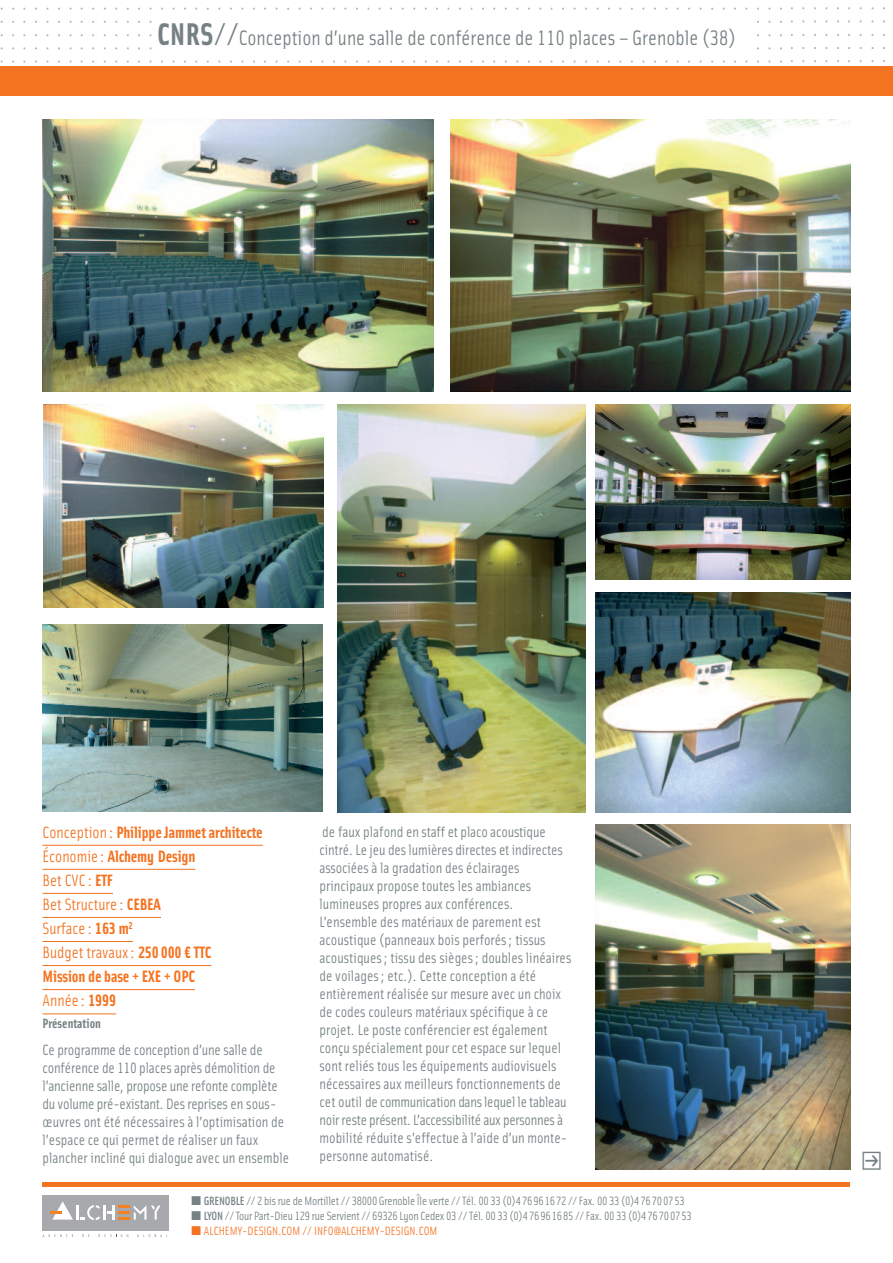
<style>
.page{position:relative;width:893px;height:1263px;background:#fff}
.page>*{position:absolute;margin:0;border:0;box-sizing:border-box;transform-origin:0 0}
.t1{font:22.5px "Button Bonus Square Positive";color:#768184}
.t2{font:21px "Solex Regular Lining";color:#768184}
.t3{font:16.5px/24px "Solex Bold Lining";letter-spacing:-.01em;color:#f47321}
.t4{font:16.5px/24px "Solex Regular Lining";color:#f47321}
.t5{font:15px/18px "Solex Regular Lining";color:#768184}
.t6{font:13.5px "Solex Bold Lining";color:#768184}
.t7{font:12px/15px "Solex Regular Lining";letter-spacing:-.02em;color:#768184}
.s1{font-family:"Solex Bold Lining";font-size:31.5px}
.s2{font-size:31.5px}
.s3{font-family:"Solex Regular Lining"}
.s4{font-family:"Solex Bold Lining"}
.s5{font-family:"Solex Medium Lining"}
.s6{color:#f47321}
</style>
<div class="page">
<img style="left:450px;top:119px;width:400px;height:272px">
<img style="left:43px;top:625px;width:279px;height:187px">
<img style="left:595px;top:405px;width:255px;height:175px">
<img style="left:338px;top:405px;width:248px;height:407px">
<img style="left:595px;top:592px;width:255px;height:220px">
<img style="left:43px;top:119px;width:391px;height:272px">
<img style="left:43px;top:405px;width:281px;height:203px">
<img style="left:0;top:7px;width:885px;height:56px">
<div style="left:153px;top:17px;width:594px;height:34px;background:#fff"></div>
<div style="left:0;top:66px;width:893px;height:30px;background:#f47321"></div>
<hr style="left:43px;top:1182px;width:807px;height:4px;background:#f47321">
<div style="left:43px;top:1195px;width:126px;height:42px;background:linear-gradient(to right,#fff,#fff)"></div>
<div style="left:43px;top:1195px;width:126px;height:35px;background:#a8a9ad"></div>
<svg style="left:50px;top:1201px;width:111px;height:19px"></svg>
<svg style="left:43px;top:1234px;width:30px;height:3px"></svg>
<svg style="left:82px;top:1234px;width:7px;height:3px"></svg>
<svg style="left:99px;top:1234px;width:29px;height:3px"></svg>
<svg style="left:137px;top:1234px;width:31px;height:3px"></svg>
<hr style="left:43px;top:845px;width:220px;height:1px;background:#f47321">
<hr style="left:43px;top:869px;width:152px;height:1px;background:#f47321">
<hr style="left:43px;top:893px;width:70px;height:1px;background:#f47321">
<hr style="left:43px;top:917px;width:118px;height:1px;background:#f47321">
<hr style="left:43px;top:941px;width:90px;height:1px;background:#f47321">
<hr style="left:43px;top:965px;width:168px;height:1px;background:#f47321">
<hr style="left:43px;top:989px;width:152px;height:1px;background:#f47321">
<hr style="left:43px;top:1014px;width:73px;height:1px;background:#f47321">
<img style="left:595px;top:825px;width:255px;height:344px">
<h2 class="t2" style="left:157px;top:26px;width:580px"><span class="s1">CNRS</span><span class="s2">//</span>Conception d’une salle de conférence de 110 places – Grenoble (38)</h2>
<p class="t3" style="left:43px;top:820px;width:222px"><span class="s3">Conception :</span> Philippe Jammet architecte<br><span class="s3">Économie :</span> Alchemy Design</p>
<p class="t4" style="left:43px;top:868px;width:170px">Bet CVC : <span class="s4">ETF<br></span>Bet Structure : <span class="s4">CEBEA<br></span>Surface : <span class="s4">163 m</span><sup>2<br></sup>Budget travaux: <span class="s4">250000 ¤ TTC</span></p>
<p class="t3" style="left:43px;top:964px;width:154px">Mission de base + EXE + OPC</p>
<p class="t4" style="left:43px;top:988px;width:75px">Année : <span class="s4">1999</span></p>
<p class="t6" style="left:43px;top:1016px;width:60px">Présentation</p>
<p class="t5" style="left:43px;top:1041px;width:248px">Ce programme de conception d’une salle de conférence de 110 places après démolition de l’ancienne salle, propose une refonte complète du volume pré-existant. Des reprises en sous&shy;œuvres ont été nécessaires à l’optimisation de l’espace ce qui permet de réaliser un faux plancher incliné qui dialogue avec un ensemble</p>
<p class="t5" style="left:320px;top:822px;width:253px">de faux plafond en staff et placo acoustique cintré. Le jeu des lumières directes et indirectes associées à la gradation des éclairages principaux propose toutes les ambiances lumineuses propres aux conférences.<br>L’ensemble des matériaux de parement est acoustique (panneaux bois perforés; tissus acoustiques; tissu des sièges; doubles linéaires de voilages; etc.). Cette conception a été entièrement réalisée sur mesure avec un choix de codes couleurs matériaux spécifique à ce projet. Le poste conférencier est également conçu spécialement pour cet espace sur lequel sont reliés tous les équipements audiovisuels nécessaires aux meilleurs fonctionnements de cet outil de communication dans lequel le tableau noir reste présent. L’accessibilité aux personnes à mobilité réduite s’effectue à l’aide d’un monte&shy;personne automatisé.</p>
<p class="t7" style="left:204px;top:1193px;width:490px"><span class="s5">GRENOBLE</span> // 2 bis rue de Mortillet // 38000 Grenoble Île verte // Tél. 00 33 (0)476961672 // Fax. 00 33 (0)476700753<br><span class="s5">LYON</span> // Tour Part-Dieu 129 rue Servient // 69326 Lyon Cedex 03 // Tél. 00 33 (0)476961685 // Fax. 00 33 (0)476700753<br><span class="s6">ALCHEMY-DESIGN.COM // INFO@ALCHEMY-DESIGN.COM</span></p>
<h1 class="t1" style="left:860px;top:1151px;width:24px">P</h1>
</div>
